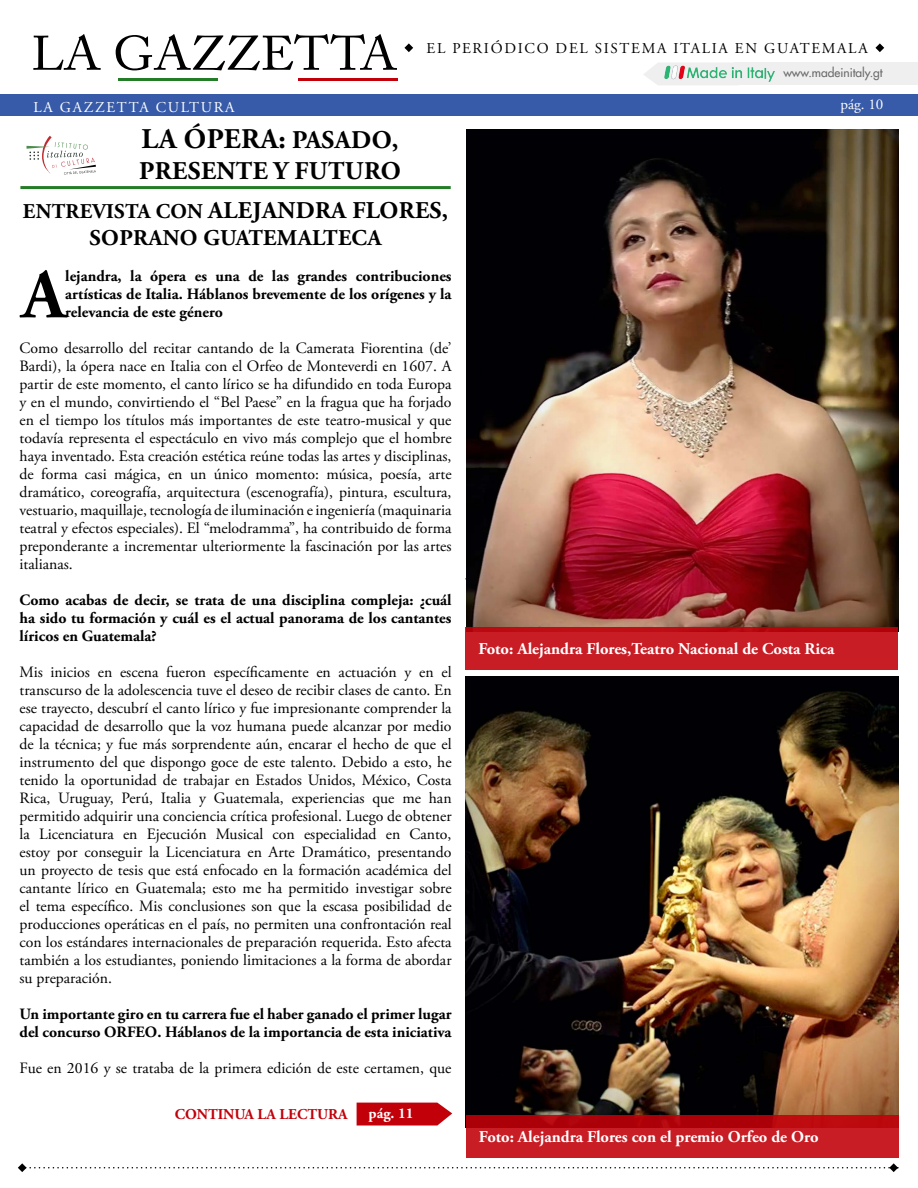
<style>
.page{position:relative;width:918px;height:1188px;background:#fff}
.page>*{position:absolute;margin:0;border:0;box-sizing:border-box;transform-origin:0 0}
.t1{font:700 70.05px "Adobe Garamond Pro";color:#000}
.t2{font:700 28.5px "Adobe Garamond Pro";letter-spacing:.015em;color:#000}
.t3{font:700 25.5px "Adobe Garamond Pro";letter-spacing:.015em;color:#000}
.t4{font:700 24px "Adobe Garamond Pro";color:#000}
.t5{font:700 22.5px "Adobe Garamond Pro";color:#000}
.t6{font:700 21px "Adobe Garamond Pro";color:#000}
.t7{font:700 16.5px "Adobe Garamond Pro";color:#fff}
.t8{font:15.75px/18px "Adobe Garamond Pro";color:#000;text-align:justify}
.t9{font:700 15.75px/18px "Adobe Garamond Pro";color:#000;text-align:justify}
.t10{font:15px "Adobe Garamond Pro";letter-spacing:.115em;color:#000}
.t11{font:15px "Adobe Garamond Pro";letter-spacing:.115em;color:#fff}
.t12{font:700 15px "Adobe Garamond Pro";color:#c2000a}
.t13{font:700 15px "Adobe Garamond Pro";color:#fff}
.t14{font:12px "Futura LT";color:#6b6969}
.s1{font-size:25.5px}
</style>
<div class="page">
<svg style="left:18px;top:1163px;width:880px;height:9px"></svg>
<div style="left:0;top:95px;width:918px;height:21px;background:#375ba9"></div>
<svg style="left:33px;top:34px;width:68px;height:36px"></svg>
<svg style="left:116px;top:34px;width:281px;height:36px"></svg>
<hr style="left:118px;top:78px;width:99px;height:3px;background:#247d26">
<hr style="left:298px;top:78px;width:99px;height:3px;background:#c2000a">
<hr style="left:20px;top:186px;width:431px;height:3px;background:#247d26">
<svg style="left:357px;top:1103px;width:95px;height:23px;background:#c71821"></svg>
<svg style="left:27px;top:136px;width:69px;height:39px"></svg>
<img style="left:466px;top:676px;width:432px;height:439px">
<img style="left:467px;top:129px;width:431px;height:498px">
<svg style="left:465px;top:627px;width:433px;height:43px;background:#c61a22"></svg>
<svg style="left:466px;top:1115px;width:432px;height:43px;background:#c1151d"></svg>
<svg style="left:404px;top:43px;width:9px;height:9px"></svg>
<svg style="left:875px;top:43px;width:9px;height:9px"></svg>
<svg style="left:644px;top:64px;width:13px;height:20px"></svg>
<div style="left:735px;top:62px;width:183px;height:23px;background:#efeff0"></div>
<img style="left:657px;top:62px;width:118px;height:23px">
<p class="t11" style="left:33px;top:98px;width:203px">LA GAZZETTA CULTURA</p>
<h2 class="t2" style="left:141px;top:122px;width:259px">LA ÓPERA: <span class="s1">PASADO,</span></h2>
<h3 class="t3" style="left:139px;top:156px;width:263px">PRESENTE Y FUTURO</h3>
<p class="t10" style="left:427px;top:39px;width:90px">El perIódico</p>
<p class="t10" style="left:556px;top:39px;width:12px">del</p>
<p class="t10" style="left:595px;top:39px;width:12px">sistema</p>
<p class="t10" style="left:673px;top:39px;width:11px">italia</p>
<p class="t10" style="left:735px;top:39px;width:55px">en Guatemala</p>
<p class="t14" style="left:783px;top:65px;width:101px">www.madeinitaly.gt</p>
<p class="t11" style="left:841px;top:95px;width:44px">pág. 10</p>
<h3 class="t6" style="left:23px;top:199px;width:27px">Entrevista</h3>
<h3 class="t6" style="left:156px;top:199px;width:17px">con</h3>
<h3 class="t4" style="left:208px;top:197px;width:32px">Alejandra</h3>
<h3 class="t4" style="left:352px;top:197px;width:30px">Flores</h3>
<h3 class="t4" style="left:442px;top:197px;width:8px">,</h3>
<h3 class="t5" style="left:90px;top:225px;width:17px">soprano</h3>
<h3 class="t5" style="left:203px;top:225px;width:16px">guatemalteca</h3>
<h1 class="t1" style="left:22px;top:254px;width:45px">A</h1>
<p class="t9" style="left:65px;top:268px;width:388px">lejandra, la ópera es una de las grandes contribuciones artísticas de Italia. Háblanos brevemente de los orígenes y la relevancia de este género</p>
<p class="t8" style="left:20px;top:340px;width:434px">Como desarrollo del recitar cantando de la Camerata Fiorentina (de’ Bardi), la ópera nace en Italia con el Orfeo de Monteverdi en 1607. A partir de este momento, el canto lírico se ha difundido en toda Europa y en el mundo, convirtiendo el “Bel Paese” en la fragua que ha forjado en el tiempo los títulos más importantes de este teatro-musical y que todavía representa el espectáculo en vivo más complejo que el hombre haya inventado. Esta creación estética reúne todas las artes y disciplinas, de forma casi mágica, en un único momento: música, poesía, arte dramático, coreografía, arquitectura (escenografía), pintura, escultura, vestuario, maquillaje, tecnología de iluminación e ingeniería (maquinaria teatral y efectos especiales). El “melodramma”, ha contribuido de forma preponderante a incrementar ulteriormente la fascinación por las artes italianas.</p>
<p class="t9" style="left:20px;top:592px;width:434px">Como acabas de decir, se trata de una disciplina compleja: ¿cuál ha sido tu formación y cuál es el actual panorama de los cantantes líricos en Guatemala?</p>
<p class="t8" style="left:20px;top:664px;width:434px">Mis inicios en escena fueron específicamente en actuación y en el transcurso de la adolescencia tuve el deseo de recibir clases de canto. En ese trayecto, descubrí el canto lírico y fue impresionante comprender la capacidad de desarrollo que la voz humana puede alcanzar por medio de la técnica; y fue más sorprendente aún, encarar el hecho de que el instrumento del que dispongo goce de este talento. Debido a esto, he tenido la oportunidad de trabajar en Estados Unidos, México, Costa Rica, Uruguay, Perú, Italia y Guatemala, experiencias que me han permitido adquirir una conciencia crítica profesional. Luego de obtener la Licenciatura en Ejecución Musical con especialidad en Canto, estoy por conseguir la Licenciatura en Arte Dramático, presentando un proyecto de tesis que está enfocado en la formación académica del cantante lírico en Guatemala; esto me ha permitido investigar sobre el tema específico. Mis conclusiones son que la escasa posibilidad de producciones operáticas en el país, no permiten una confrontación real con los estándares internacionales de preparación requerida. Esto afecta también a los estudiantes, poniendo limitaciones a la forma de abordar su preparación.</p>
<p class="t9" style="left:20px;top:1006px;width:434px">Un importante giro en tu carrera fue el haber ganado el primer lugar del concurso ORFEO. Háblanos de la importancia de esta iniciativa</p>
<p class="t8" style="left:20px;top:1060px;width:433px">Fue en 2016 y se trataba de la primera edición de este certamen, que</p>
<p class="t12" style="left:175px;top:1105px;width:174px">CONTINUA LA LECTURA</p>
<p class="t13" style="left:369px;top:1104px;width:47px">pág. 11</p>
<p class="t7" style="left:478px;top:639px;width:358px">Foto: Alejandra Flores,Teatro Nacional de Costa Rica</p>
<p class="t7" style="left:479px;top:1127px;width:341px">Foto: Alejandra Flores con el premio Orfeo de Oro</p>
</div>
